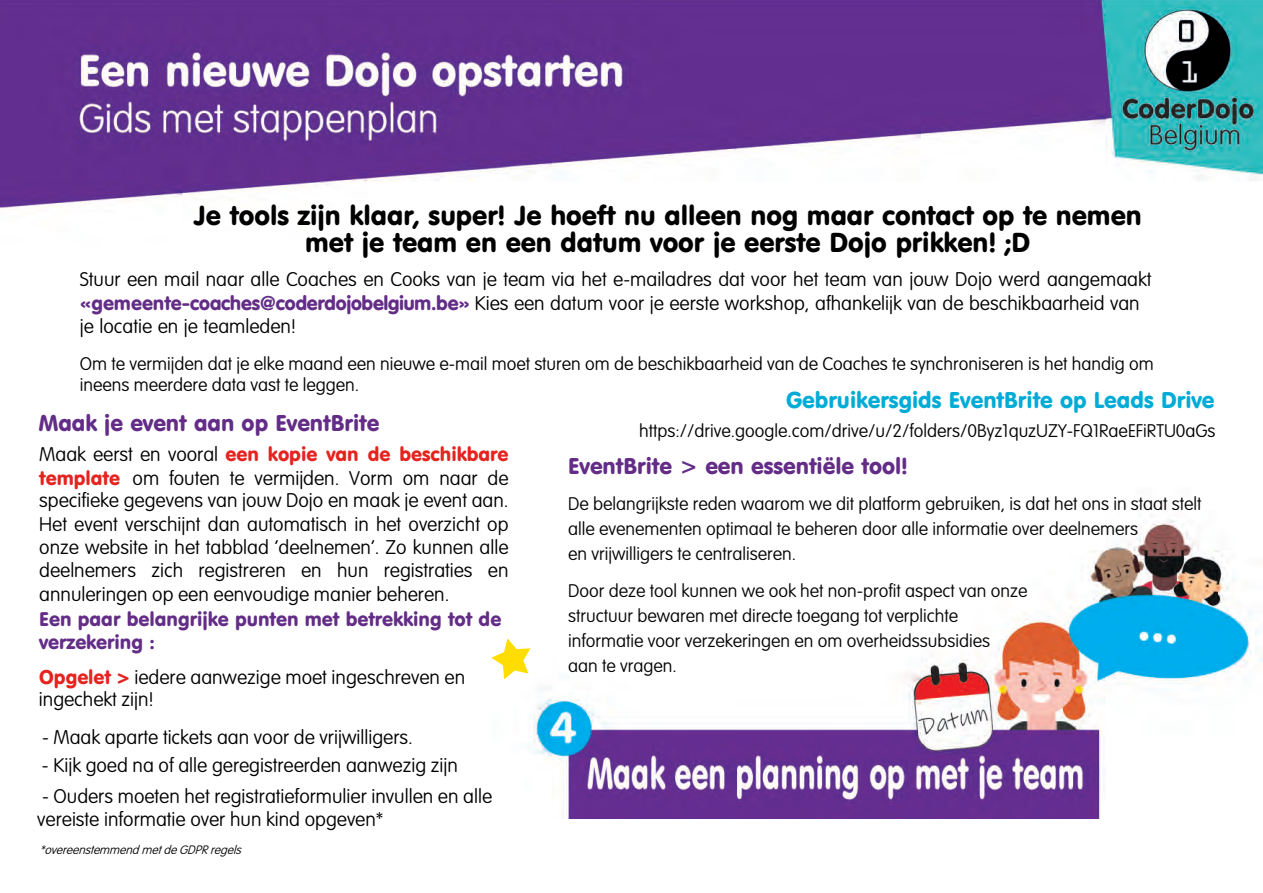
<style>
.page{position:relative;width:1263px;height:893px;background:#fff}
.page>*{position:absolute;margin:0;border:0;box-sizing:border-box;transform-origin:0 0}
.t1{font:27px/27px "VAG Rounded BT";color:#000;text-align:center}
.t2{font:22.5px "VAG Rounded BT";color:#632d87}
.t3{font:22.5px "VAG Rounded BT";color:#00acd6}
.t4{font:100 19.5px/23.2px "VAG Rounded Std";color:#000}
.t5{font:19.5px/23.4px "VAG Rounded BT";color:#632d87}
.t6{font:19.5px "VAG Rounded BT";color:#e5231f}
.t7{font:100 18px/25.2px "VAG Rounded Std";color:#040304}
.t8{font:100 18px/21.5px "VAG Rounded Std";color:#000}
.t9{font:italic 100 12px "VAG Rounded Std";color:#000}
.s1{font-family:"VAG Rounded";font-weight:900;color:#632d87}
.s2{font-family:"VAG Rounded BT";font-weight:400;color:#632d87}
.s3{font-family:"VAG Rounded Std";font-weight:100;color:#000}
.s4{font-family:"VAG Rounded BT";font-weight:400;color:#e5231f}
.s5{font-family:"VAG Rounded";font-weight:900}
.s6{font-family:"VAG Rounded";font-weight:900;color:#e5231f}
</style>
<div class="page">
<img style="left:0;top:0;width:1263px;height:818px">
<svg style="left:491px;top:638px;width:39px;height:41px"></svg>
<h1 class="t1" style="left:194px;top:202px;width:949px">Je tools zijn klaar, super! Je hoeft nu alleen nog maar contact op te nemen met je team en een datum voor je eerste Dojo prikken! ;D</h1>
<p class="t4" style="left:80px;top:268px;width:1073px">Stuur een mail naar alle Coaches en Cooks van je team via het e-mailadres dat voor het team van jouw Dojo werd aangemaakt <span class="s1">«</span><span class="s2">gemeente</span><span class="s1">-coaches@coderdojobelgium.be»</span> Kies een datum voor je eerste workshop, afhankelijk van de beschikbaarheid van je locatie en je teamleden!</p>
<p class="t8" style="left:80px;top:353px;width:1075px">Om te vermijden dat je elke maand een nieuwe e-mail moet sturen om de beschikbaarheid van de Coaches te synchroniseren is het handig om ineens meerdere data vast te leggen.</p>
<p class="t3" style="left:786px;top:386px;width:430px">Gebruikersgids EventBrite op Leads Drive</p>
<p class="t2" style="left:39px;top:409px;width:342px">Maak je event aan op EventBrite</p>
<p class="t8" style="left:639px;top:421px;width:578px">https://drive.google.com/drive/u/2/folders/0Byz1quzUZY-FQ1RaeEFiRTU0aGs</p>
<p class="t6" style="left:39px;top:442px;width:471px"><span class="s3">Maak eerst en vooral</span> een kopie van de beschikbare</p>
<p class="t4" style="left:39px;top:467px;width:471px;text-align:justify"><span class="s4">template</span> om fouten te vermijden. Vorm om naar de specifieke gegevens van jouw Dojo en maak je event aan.<br>Het event verschijnt dan automatisch in het overzicht op onze website in het tabblad ‘deelnemen’. Zo kunnen alle deelnemers zich registreren en hun registraties en annuleringen op een eenvoudige manier beheren.</p>
<p class="t5" style="left:39px;top:606px;width:463px">Een paar belangrijke punten met betrekking tot de verzekering <span class="s5">:</span></p>
<p class="t4" style="left:39px;top:666px;width:428px;line-height:22.4px"><span class="s4">Opgelet</span> <span class="s6">&gt;</span> iedere aanwezige moet ingeschreven en ingechekt zijn!</p>
<p class="t2" style="left:568px;top:452px;width:341px">EventBrite &gt; een essentiële tool!</p>
<p class="t7" style="left:568px;top:492px;width:635px">De belangrijkste reden waarom we dit platform gebruiken, is dat het ons in staat stelt alle evenementen optimaal te beheren door alle informatie over deelnemers<br>en vrijwilligers te centraliseren.</p>
<p class="t7" style="left:568px;top:578px;width:461px">Door deze tool kunnen we ook het non-profit aspect van onze structuur bewaren met directe toegang tot verplichte informatie voor verzekeringen en om overheidssubsidies<br>aan te vragen.</p>
<p class="t4" style="left:42px;top:727px;width:372px">- Maak aparte tickets aan voor de vrijwilligers.</p>
<p class="t4" style="left:42px;top:754px;width:417px">- Kijk goed na of alle geregistreerden aanwezig zijn</p>
<p class="t4" style="left:37px;top:785px;width:456px">- Ouders moeten het registratieformulier invullen en alle vereiste informatie over hun kind opgeven*</p>
<p class="t9" style="left:40px;top:843px;width:206px">*overeenstemmendmetdeGDPRregels</p>
</div>
